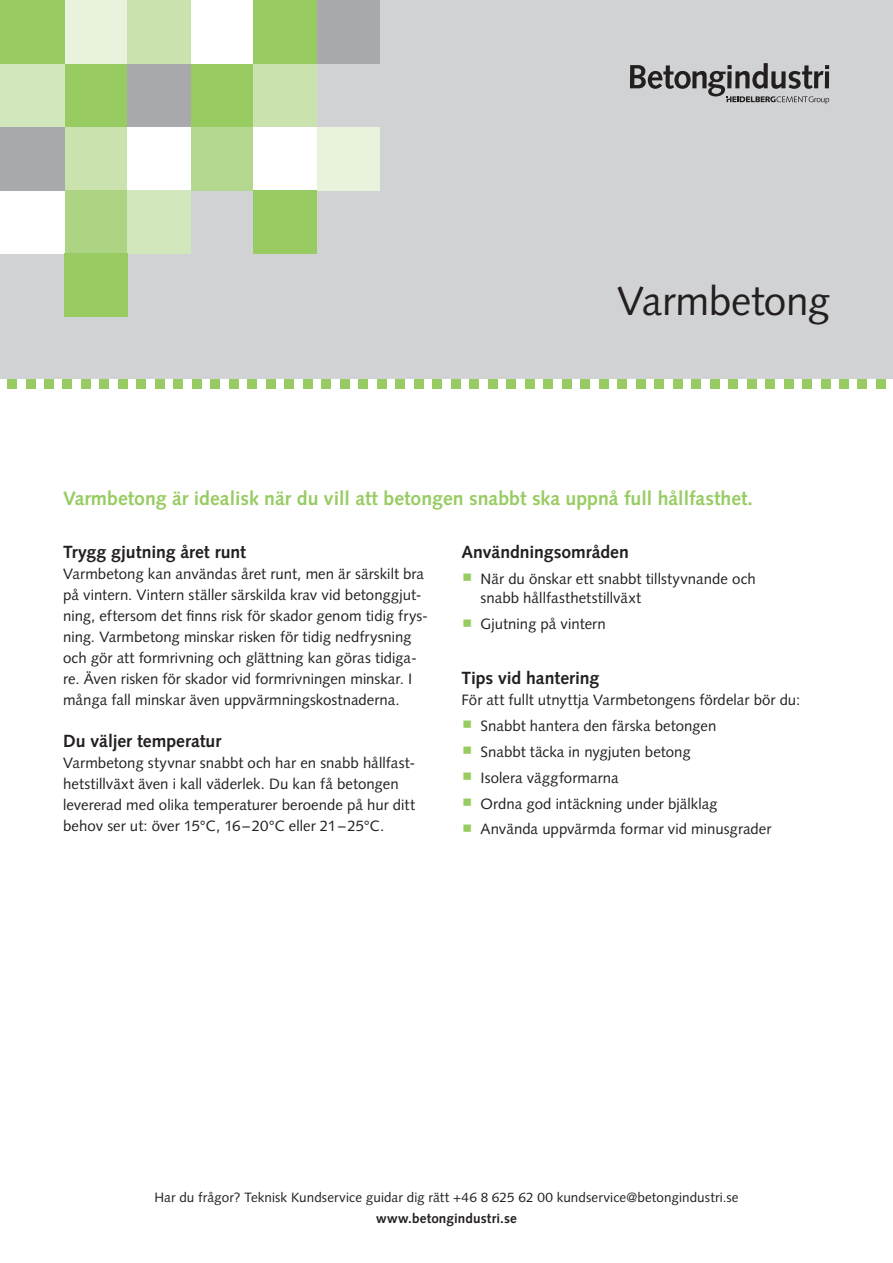
<style>
.page{position:relative;width:893px;height:1263px;background:#fff}
.page>*{position:absolute;margin:0;border:0;box-sizing:border-box;transform-origin:0 0}
.BI_Rubrik_huvud{font:40.5px "Syntax LT Std";letter-spacing:-.015em;color:#231f20}
.BI_Ingress{font:700 19.5px "Syntax LT Std";color:#98cc63}
.BI_Mellanrubrik{font:700 17.7px "Syntax LT Std";letter-spacing:-.005em;color:#231f20}
.BI_Brödtext{font:15px/21px "Syntax LT Std";color:#231f20}
.t1{font:13.5px "Syntax LT Std";letter-spacing:.005em;color:#231f20}
.t2{font:700 13.5px "Syntax LT Std";letter-spacing:.01em;color:#231f20}
.s1{font-family:"Verdana";font-size:33px;color:#98cc63}
</style>
<div class="page">
<div style="left:0;top:0;width:893px;height:379px;background:#d1d2d4"></div>
<svg style="left:630px;top:63px;width:199px;height:41px"></svg>
<div style="left:562px;top:379px;width:9px;height:9px;background:#98cc63"></div>
<div style="left:580px;top:379px;width:10px;height:9px;background:#98cc63"></div>
<div style="left:599px;top:379px;width:9px;height:9px;background:#98cc63"></div>
<div style="left:617px;top:379px;width:10px;height:9px;background:#98cc63"></div>
<div style="left:7px;top:379px;width:10px;height:9px;background:#98cc63"></div>
<div style="left:636px;top:379px;width:9px;height:9px;background:#98cc63"></div>
<div style="left:26px;top:379px;width:9px;height:9px;background:#98cc63"></div>
<div style="left:654px;top:379px;width:10px;height:9px;background:#98cc63"></div>
<div style="left:44px;top:379px;width:10px;height:9px;background:#98cc63"></div>
<div style="left:673px;top:379px;width:9px;height:9px;background:#98cc63"></div>
<div style="left:63px;top:379px;width:9px;height:9px;background:#98cc63"></div>
<div style="left:691px;top:379px;width:10px;height:9px;background:#98cc63"></div>
<div style="left:81px;top:379px;width:10px;height:9px;background:#98cc63"></div>
<div style="left:710px;top:379px;width:9px;height:9px;background:#98cc63"></div>
<div style="left:100px;top:379px;width:9px;height:9px;background:#98cc63"></div>
<div style="left:728px;top:379px;width:10px;height:9px;background:#98cc63"></div>
<div style="left:118px;top:379px;width:10px;height:9px;background:#98cc63"></div>
<div style="left:747px;top:379px;width:9px;height:9px;background:#98cc63"></div>
<div style="left:137px;top:379px;width:9px;height:9px;background:#98cc63"></div>
<div style="left:765px;top:379px;width:10px;height:9px;background:#98cc63"></div>
<div style="left:155px;top:379px;width:10px;height:9px;background:#98cc63"></div>
<div style="left:784px;top:379px;width:9px;height:9px;background:#98cc63"></div>
<div style="left:174px;top:379px;width:9px;height:9px;background:#98cc63"></div>
<div style="left:802px;top:379px;width:10px;height:9px;background:#98cc63"></div>
<div style="left:192px;top:379px;width:10px;height:9px;background:#98cc63"></div>
<div style="left:821px;top:379px;width:9px;height:9px;background:#98cc63"></div>
<div style="left:211px;top:379px;width:9px;height:9px;background:#98cc63"></div>
<div style="left:839px;top:379px;width:10px;height:9px;background:#98cc63"></div>
<div style="left:229px;top:379px;width:9px;height:9px;background:#98cc63"></div>
<div style="left:858px;top:379px;width:9px;height:9px;background:#98cc63"></div>
<div style="left:248px;top:379px;width:9px;height:9px;background:#98cc63"></div>
<div style="left:876px;top:379px;width:10px;height:9px;background:#98cc63"></div>
<div style="left:266px;top:379px;width:9px;height:9px;background:#98cc63"></div>
<div style="left:285px;top:379px;width:9px;height:9px;background:#98cc63"></div>
<div style="left:303px;top:379px;width:9px;height:9px;background:#98cc63"></div>
<div style="left:322px;top:379px;width:9px;height:9px;background:#98cc63"></div>
<div style="left:340px;top:379px;width:9px;height:9px;background:#98cc63"></div>
<div style="left:359px;top:379px;width:9px;height:9px;background:#98cc63"></div>
<div style="left:377px;top:379px;width:9px;height:9px;background:#98cc63"></div>
<div style="left:396px;top:379px;width:9px;height:9px;background:#98cc63"></div>
<div style="left:414px;top:379px;width:9px;height:9px;background:#98cc63"></div>
<div style="left:433px;top:379px;width:9px;height:9px;background:#98cc63"></div>
<div style="left:451px;top:379px;width:9px;height:9px;background:#98cc63"></div>
<div style="left:470px;top:379px;width:9px;height:9px;background:#98cc63"></div>
<div style="left:488px;top:379px;width:9px;height:9px;background:#98cc63"></div>
<div style="left:507px;top:379px;width:9px;height:9px;background:#98cc63"></div>
<div style="left:525px;top:379px;width:9px;height:9px;background:#98cc63"></div>
<div style="left:544px;top:379px;width:9px;height:9px;background:#98cc63"></div>
<div style="left:317px;top:0;width:63px;height:64px;background:#a8a9ad"></div>
<div style="left:191px;top:0;width:63px;height:64px;background:#fff"></div>
<div style="left:64px;top:0;width:63px;height:64px;background:#e8f2dc"></div>
<div style="left:254px;top:0;width:63px;height:64px;background:#98cc63"></div>
<div style="left:127px;top:0;width:64px;height:64px;background:#cae2ae"></div>
<div style="left:0;top:0;width:64px;height:64px;background:#98cc63"></div>
<div style="left:191px;top:64px;width:63px;height:63px;background:#98cc63"></div>
<div style="left:64px;top:64px;width:63px;height:63px;background:#98cc63"></div>
<div style="left:254px;top:64px;width:63px;height:63px;background:#cae2ae"></div>
<div style="left:127px;top:64px;width:64px;height:63px;background:#a8a9ad"></div>
<div style="left:0;top:64px;width:64px;height:63px;background:#d3e7bd"></div>
<div style="left:317px;top:127px;width:63px;height:63px;background:#e8f2dc"></div>
<div style="left:191px;top:127px;width:63px;height:63px;background:#b5d890"></div>
<div style="left:64px;top:127px;width:63px;height:63px;background:#cae2ae"></div>
<div style="left:254px;top:127px;width:63px;height:63px;background:#fff"></div>
<div style="left:127px;top:127px;width:64px;height:63px;background:#fff"></div>
<div style="left:64px;top:190px;width:63px;height:63px;background:#add482"></div>
<div style="left:254px;top:190px;width:63px;height:63px;background:#98cc63"></div>
<div style="left:127px;top:190px;width:64px;height:63px;background:#d3e7bd"></div>
<div style="left:0;top:190px;width:64px;height:63px;background:#fff"></div>
<div style="left:0;top:127px;width:64px;height:63px;background:#a8a9ad"></div>
<div style="left:64px;top:253px;width:63px;height:63px;background:#98cc63"></div>
<p class="BI_Rubrik_huvud" style="left:617px;top:277px;width:214px">Varmbetong</p>
<p class="BI_Ingress" style="left:63px;top:487px;width:691px">Varmbetong är idealisk när du vill att betongen snabbt ska uppnå full hållfasthet.</p>
<p class="BI_Mellanrubrik" style="left:63px;top:542px;width:184px">Trygg gjutning året runt</p>
<p class="BI_Brödtext" style="left:63px;top:563px;width:366px">Varmbetong kan användas året runt, men är särskilt bra på vintern. Vintern ställer särskilda krav vid betonggjut&shy;ning, eftersom det finns risk för skador genom tidig frys&shy;ning. Varmbetong minskar risken för tidig nedfrysning och gör att formrivning och glättning kan göras tidiga&shy;re. Även risken för skador vid formrivningen minskar. I många fall minskar även uppvärmningskostnaderna.</p>
<p class="BI_Mellanrubrik" style="left:63px;top:731px;width:160px">Du väljer temperatur</p>
<p class="BI_Brödtext" style="left:63px;top:752px;width:354px">Varmbetong styvnar snabbt och har en snabb hållfast&shy;hetstillväxt även i kall väderlek. Du kan få betongen levererad med olika temperaturer beroende på hur ditt behov ser ut: över 15°C, 16–20°C eller 21–25°C.</p>
<p class="BI_Mellanrubrik" style="left:461px;top:542px;width:169px">Användningsområden</p>
<p class="BI_Brödtext" style="left:481px;top:569px;width:277px;line-height:19.5px;text-indent:-19px"><span class="s1">▪</span> När du önskar ett snabbt tillstyvnande och snabb hållfasthetstillväxt</p>
<p class="BI_Brödtext" style="left:461px;top:614px;width:146px"><span class="s1">▪</span> Gjutning på vintern</p>
<p class="BI_Mellanrubrik" style="left:461px;top:668px;width:139px">Tips vid hantering</p>
<p class="BI_Brödtext" style="left:461px;top:689px;width:340px">För att fullt utnyttja Varmbetongens fördelar bör du:</p>
<p class="BI_Brödtext" style="left:461px;top:715px;width:257px"><span class="s1">▪</span> Snabbt hantera den färska betongen</p>
<p class="BI_Brödtext" style="left:461px;top:741px;width:231px"><span class="s1">▪</span> Snabbt täcka in nygjuten betong</p>
<p class="BI_Brödtext" style="left:461px;top:767px;width:159px"><span class="s1">▪</span> Isolera väggformarna</p>
<p class="BI_Brödtext" style="left:461px;top:793px;width:258px"><span class="s1">▪</span> Ordna god intäckning under bjälklag</p>
<p class="BI_Brödtext" style="left:461px;top:819px;width:312px"><span class="s1">▪</span> Använda uppvärmda formar vid minusgrader</p>
<p class="t1" style="left:154px;top:1189px;width:586px">Har du frågor? Teknisk Kundservice guidar dig rätt +46 8 625 62 00 kundservice@betongindustri.se</p>
<p class="t2" style="left:376px;top:1210px;width:142px">www.betongindustri.se</p>
</div>
